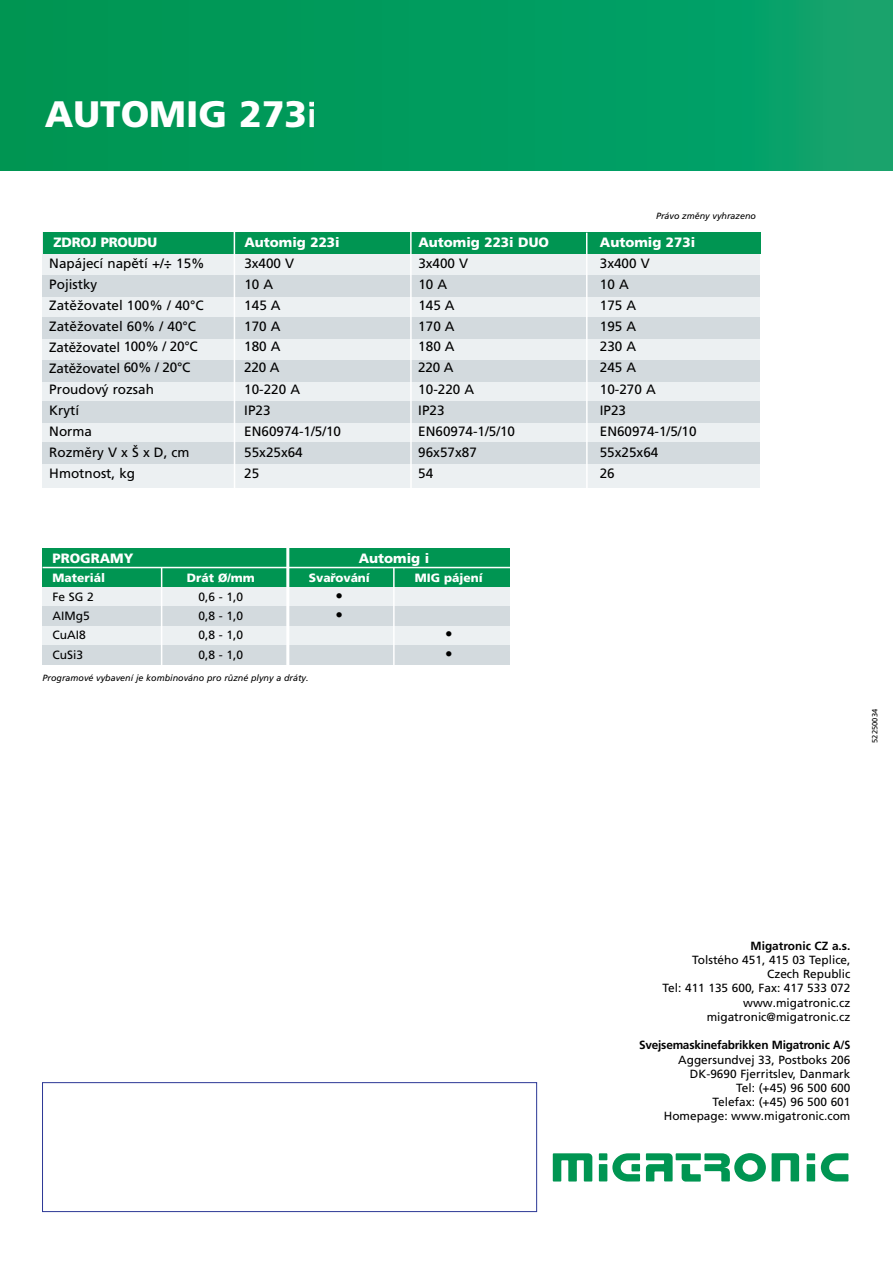
<style>
.page{position:relative;width:893px;height:1263px;background:#fff}
.page>*{position:absolute;margin:0;border:0;box-sizing:border-box;transform-origin:0 0}
.t1{font:900 36.75px "Frutiger LT Pro";color:#fff}
.t2{font:15px "Frutiger LT Pro";color:#000}
.t3{font:13.5px "Frutiger LT Pro";color:#000}
.t4{font:900 13.5px "Frutiger LT Pro";color:#fff}
.t5{font:13.5px "Frutiger LT Pro";letter-spacing:-.02em;color:#000}
.t6{font:900 13.5px "Frutiger LT Pro";letter-spacing:-.02em;color:#fff}
.t7{font:12px "Frutiger LT Pro";color:#000}
.t8{font:900 12px "Frutiger LT Pro";color:#fff}
.t9{font:11.85px/14.2px "Frutiger LT Pro";color:#000;text-align:right}
.t10{font:700 11.85px "Frutiger LT Pro";letter-spacing:-.02em;color:#000}
.t11{font:700 11.85px "Frutiger LT Pro";color:#000}
.t12{font:italic 9px "Frutiger LT Pro";color:#000}
.t13{font:7.5px "Frutiger LT Pro";letter-spacing:.01em;color:#000}
.s1{font-weight:400;font-size:33.3px}
</style>
<div class="page">
<svg style="left:0;top:0;width:893px;height:170px;background:#029b5e"></svg>
<svg style="left:309px;top:102px;width:5px;height:4px"></svg>
<div style="left:43px;top:548px;width:467px;height:117px;background:#ecf0f2"></div>
<div style="left:43px;top:548px;width:467px;height:38px;background:#009552"></div>
<div style="left:43px;top:607px;width:467px;height:19px;background:#d3dade"></div>
<div style="left:43px;top:645px;width:467px;height:19px;background:#d3dade"></div>
<hr style="left:286px;top:546px;width:3px;height:122px;background:#fff">
<hr style="left:393px;top:568px;width:2px;height:99px;background:#fff">
<hr style="left:161px;top:568px;width:1px;height:99px;background:#fff">
<hr style="left:43px;top:567px;width:467px;height:1px;background:#fff">
<div style="left:43px;top:233px;width:717px;height:255px;background:#ecf0f2"></div>
<div style="left:43px;top:233px;width:717px;height:21px;background:#009552"></div>
<div style="left:43px;top:275px;width:717px;height:21px;background:#d3dade"></div>
<div style="left:43px;top:318px;width:717px;height:21px;background:#d3dade"></div>
<div style="left:43px;top:360px;width:717px;height:21px;background:#d3dade"></div>
<div style="left:43px;top:401px;width:717px;height:21px;background:#d3dade"></div>
<div style="left:43px;top:442px;width:717px;height:21px;background:#d3dade"></div>
<hr style="left:234px;top:230px;width:1px;height:261px;background:#fff">
<hr style="left:410px;top:230px;width:2px;height:261px;background:#fff">
<hr style="left:586px;top:233px;width:2px;height:261px;background:#fff">
<div style="left:599px;top:1153px;width:8px;height:7px;background:#009552"></div>
<div style="left:599px;top:1164px;width:8px;height:17px;background:#009552"></div>
<div style="left:807px;top:1153px;width:8px;height:7px;background:#009552"></div>
<div style="left:807px;top:1164px;width:8px;height:17px;background:#009552"></div>
<svg style="left:612px;top:1153px;width:28px;height:28px"></svg>
<svg style="left:821px;top:1153px;width:27px;height:28px"></svg>
<svg style="left:646px;top:1153px;width:27px;height:28px"></svg>
<svg style="left:553px;top:1153px;width:39px;height:28px"></svg>
<svg style="left:772px;top:1153px;width:27px;height:28px"></svg>
<div style="left:676px;top:1153px;width:25px;height:7px;background:#009552"></div>
<svg style="left:682px;top:1153px;width:84px;height:29px"></svg>
<div style="left:42px;top:1082px;width:495px;height:130px;border:1px solid #2b3795"></div>
<h1 class="t1" style="left:45px;top:92px;width:273px">AUTOMIG 273<span class="s1">i</span></h1>
<p class="t12" style="left:656px;top:211px;width:102px">Právo změny vyhrazeno</p>
<p class="t6" style="left:54px;top:234px;width:105px">ZDROJ PROUDU</p>
<p class="t4" style="left:244px;top:234px;width:97px">Automig 223i</p>
<p class="t4" style="left:418px;top:234px;width:132px">Automig 223i DUO</p>
<p class="t4" style="left:600px;top:234px;width:97px">Automig 273i</p>
<p class="t3" style="left:49px;top:256px;width:157px">Napájecí napětí +/÷ 15%</p>
<p class="t3" style="left:244px;top:256px;width:51px">3x400 V</p>
<p class="t3" style="left:418px;top:256px;width:51px">3x400 V</p>
<p class="t3" style="left:600px;top:256px;width:51px">3x400 V</p>
<p class="t3" style="left:49px;top:277px;width:50px">Pojistky</p>
<p class="t3" style="left:244px;top:277px;width:30px">10 A</p>
<p class="t3" style="left:418px;top:277px;width:30px">10 A</p>
<p class="t3" style="left:600px;top:277px;width:30px">10 A</p>
<p class="t3" style="left:49px;top:298px;width:156px">Zatěžovatel 100% / 40°C</p>
<p class="t3" style="left:244px;top:298px;width:38px">145 A</p>
<p class="t3" style="left:418px;top:298px;width:38px">145 A</p>
<p class="t3" style="left:600px;top:298px;width:38px">175 A</p>
<p class="t3" style="left:49px;top:319px;width:148px">Zatěžovatel 60% / 40°C</p>
<p class="t3" style="left:244px;top:319px;width:38px">170 A</p>
<p class="t3" style="left:418px;top:319px;width:38px">170 A</p>
<p class="t3" style="left:600px;top:319px;width:38px">195 A</p>
<p class="t5" style="left:49px;top:340px;width:150px">Zatěžovatel 100% / 20°C</p>
<p class="t3" style="left:244px;top:338px;width:38px">180 A</p>
<p class="t3" style="left:418px;top:338px;width:38px">180 A</p>
<p class="t3" style="left:600px;top:338px;width:38px">230 A</p>
<p class="t5" style="left:49px;top:361px;width:143px">Zatěžovatel 60% / 20°C</p>
<p class="t3" style="left:244px;top:359px;width:37px">220 A</p>
<p class="t3" style="left:418px;top:359px;width:37px">220 A</p>
<p class="t3" style="left:600px;top:359px;width:38px">245 A</p>
<p class="t3" style="left:49px;top:382px;width:106px">Proudový rozsah</p>
<p class="t3" style="left:244px;top:382px;width:57px">10-220 A</p>
<p class="t3" style="left:418px;top:382px;width:57px">10-220 A</p>
<p class="t3" style="left:600px;top:382px;width:57px">10-270 A</p>
<p class="t3" style="left:49px;top:403px;width:32px">Krytí</p>
<p class="t3" style="left:244px;top:403px;width:28px">IP23</p>
<p class="t3" style="left:418px;top:403px;width:28px">IP23</p>
<p class="t3" style="left:600px;top:403px;width:28px">IP23</p>
<p class="t3" style="left:49px;top:424px;width:44px">Norma</p>
<p class="t3" style="left:244px;top:424px;width:98px">EN60974-1/5/10</p>
<p class="t3" style="left:418px;top:424px;width:98px">EN60974-1/5/10</p>
<p class="t3" style="left:600px;top:424px;width:98px">EN60974-1/5/10</p>
<p class="t3" style="left:49px;top:445px;width:142px">Rozměry V x Š x D, cm</p>
<p class="t3" style="left:244px;top:445px;width:60px">55x25x64</p>
<p class="t3" style="left:418px;top:445px;width:60px">96x57x87</p>
<p class="t3" style="left:600px;top:445px;width:60px">55x25x64</p>
<p class="t3" style="left:49px;top:466px;width:87px">Hmotnost, kg</p>
<p class="t3" style="left:244px;top:466px;width:17px">25</p>
<p class="t3" style="left:418px;top:466px;width:17px">54</p>
<p class="t3" style="left:600px;top:466px;width:17px">26</p>
<p class="t4" style="left:53px;top:550px;width:83px">PROGRAMY</p>
<p class="t4" style="left:359px;top:550px;width:72px">Automig i</p>
<p class="t8" style="left:53px;top:570px;width:54px">Materiál</p>
<p class="t8" style="left:187px;top:570px;width:70px">Drát Ø/mm</p>
<p class="t8" style="left:309px;top:570px;width:62px">Svařování</p>
<p class="t8" style="left:415px;top:570px;width:70px">MIG pájení</p>
<p class="t7" style="left:53px;top:590px;width:43px">Fe SG 2</p>
<p class="t7" style="left:198px;top:590px;width:46px">0,6 - 1,0</p>
<p class="t2" style="left:336px;top:587px;width:9px">•</p>
<p class="t7" style="left:53px;top:609px;width:39px">AIMg5</p>
<p class="t7" style="left:198px;top:609px;width:46px">0,8 - 1,0</p>
<p class="t2" style="left:336px;top:606px;width:9px">•</p>
<p class="t7" style="left:53px;top:628px;width:35px">CuAI8</p>
<p class="t7" style="left:198px;top:628px;width:46px">0,8 - 1,0</p>
<p class="t2" style="left:445px;top:625px;width:9px">•</p>
<p class="t7" style="left:53px;top:647px;width:32px">CuSi3</p>
<p class="t7" style="left:198px;top:647px;width:46px">0,8 - 1,0</p>
<p class="t2" style="left:445px;top:644px;width:9px">•</p>
<p class="t12" style="left:43px;top:673px;width:268px">Programové vybavení je kombinováno pro různé plyny a dráty.</p>
<p class="t13" style="left:870px;top:743px;width:35px;rotate:-90deg">52250034</p>
<p class="t11" style="left:751px;top:939px;width:101px">Migatronic CZ a.s.</p>
<p class="t9" style="left:663px;top:953px;width:189px">Tolstého 451, 415 03 Teplice,<br>Czech Republic<br>Tel: 411 135 600, Fax: 417 533 072 www.migatronic.cz migatronic@migatronic.cz</p>
<p class="t10" style="left:639px;top:1038px;width:213px">Svejsemaskinefabrikken Migatronic A/S</p>
<p class="t9" style="left:664px;top:1052px;width:188px">Aggersundvej 33, Postboks 206<br>DK-9690 Fjerritslev, Danmark<br>Tel: (+45) 96 500 600<br>Telefax: (+45) 96 500 601<br>Homepage: www.migatronic.com</p>
</div>
